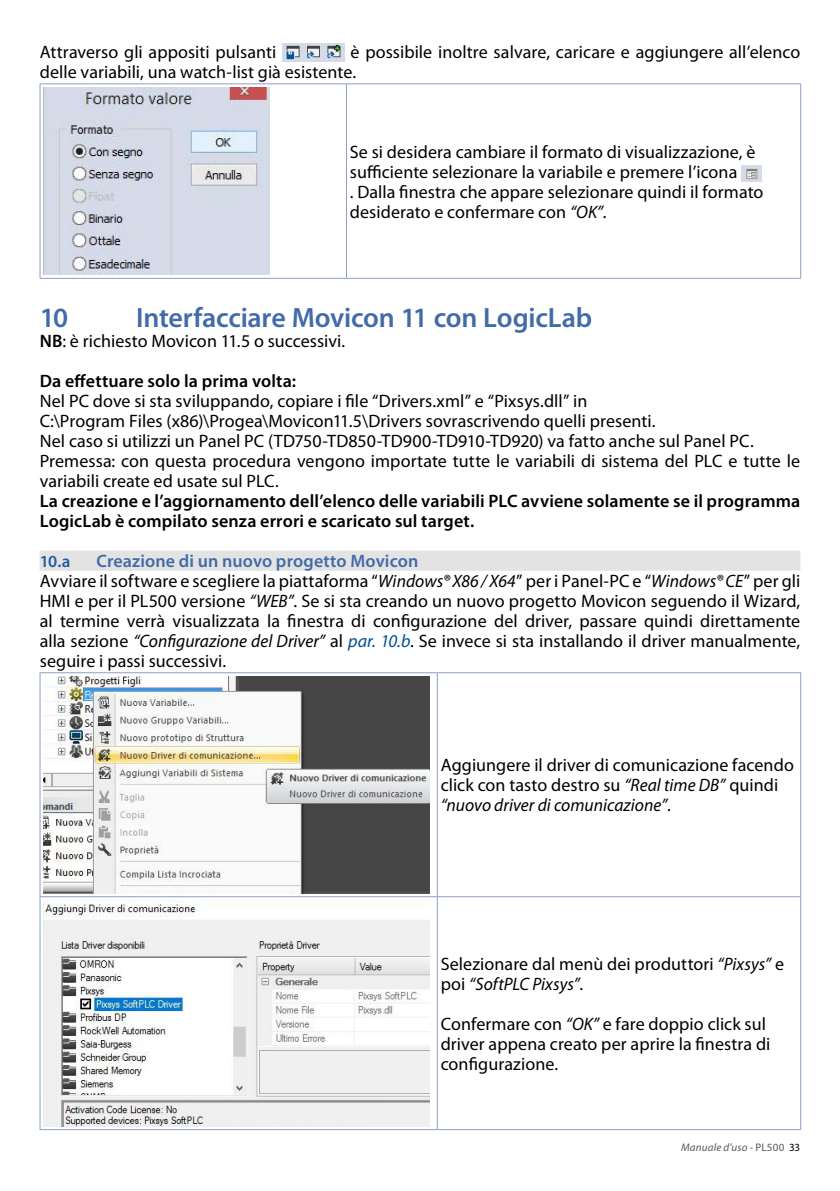
<style>
.page{position:relative;width:840px;height:1191px;background:#fff}
.page>*{position:absolute;margin:0;border:0;box-sizing:border-box;transform-origin:0 0}
.t1{font:600 28px "Myriad Pro";letter-spacing:-.01em;color:#426ba9}
.t2{font:18px/20px "Myriad Pro";letter-spacing:.005em;color:#000}
.t3{font:600 18px/20px "Myriad Pro";letter-spacing:.005em;color:#000}
.t4{font:600 17px "Myriad Pro";color:#245d9f}
.t5{font:italic 11px "Myriad Pro";letter-spacing:.015em;color:#575756}
.s1{font-style:italic}
.s2{font-weight:600}
.s3{font-weight:600;color:#426ba9}
.s4{font-style:italic;color:#005095}
.s5{font-style:normal}
.s6{font-style:normal;color:#000}
</style>
<div class="page">
<div style="left:40px;top:551px;width:759px;height:20px;background:#e3e3e3"></div>
<img style="left:282px;top:44px;width:62px;height:18px">
<hr style="left:40px;top:83px;width:306px;height:1px;background:#8f9eca">
<hr style="left:40px;top:84px;width:1px;height:194px;background:#8f9eca">
<hr style="left:40px;top:278px;width:306px;height:1px;background:#8f9eca">
<hr style="left:346px;top:83px;width:454px;height:1px;background:#8f9eca">
<hr style="left:346px;top:84px;width:1px;height:194px;background:#8f9eca">
<hr style="left:799px;top:84px;width:1px;height:194px;background:#8f9eca">
<hr style="left:346px;top:278px;width:454px;height:1px;background:#8f9eca">
<img style="left:43px;top:87px;width:226px;height:188px">
<img style="left:741px;top:165px;width:19px;height:17px">
<hr style="left:40px;top:672px;width:397px;height:1px;background:#8f9eca">
<hr style="left:40px;top:673px;width:1px;height:223px;background:#8f9eca">
<hr style="left:437px;top:672px;width:363px;height:1px;background:#8f9eca">
<hr style="left:436px;top:673px;width:1px;height:223px;background:#8f9eca">
<hr style="left:799px;top:673px;width:1px;height:223px;background:#8f9eca">
<hr style="left:40px;top:896px;width:397px;height:1px;background:#8f9eca">
<hr style="left:40px;top:897px;width:1px;height:232px;background:#8f9eca">
<hr style="left:40px;top:1129px;width:397px;height:1px;background:#8f9eca">
<hr style="left:437px;top:896px;width:363px;height:1px;background:#8f9eca">
<hr style="left:436px;top:897px;width:1px;height:232px;background:#8f9eca">
<hr style="left:799px;top:897px;width:1px;height:232px;background:#8f9eca">
<hr style="left:437px;top:1129px;width:363px;height:1px;background:#8f9eca">
<img style="left:43px;top:676px;width:386px;height:217px">
<img style="left:43px;top:900px;width:386px;height:226px">
<p class="t2" style="left:40px;top:42px;width:238px">Attraverso gli appositi pulsanti</p>
<p class="t2" style="left:40px;top:42px;width:761px;text-indent:311px">è possibile inoltre salvare, caricare e aggiungere all’elenco delle variabili, una watch-list già esistente.</p>
<p class="t2" style="left:350px;top:142px;width:415px">Se si desidera cambiare il formato di visualizzazione, è sufficiente selezionare la variabile e premere l’icona<br>. Dalla finestra che appare selezionare quindi il formato desiderato e confermare con <span class="s1">“OK”</span>.</p>
<h1 class="t1" style="left:40px;top:302px;width:30px">10</h1>
<h1 class="t1" style="left:136px;top:302px;width:457px">Interfacciare Movicon 11 con LogicLab</h1>
<p class="t2" style="left:40px;top:331px;width:307px"><span class="s2">NB</span>: è richiesto Movicon 11.5 o successivi.</p>
<p class="t3" style="left:40px;top:371px;width:257px">Da effettuare solo la prima volta:</p>
<p class="t2" style="left:40px;top:391px;width:761px">Nel PC dove si sta sviluppando, copiare i file “Drivers.xml” e “Pixsys.dll” in<br>C:\Program Files (x86)\Progea\Movicon11.5\Drivers sovrascrivendo quelli presenti.<br>Nel caso si utilizzi un Panel PC (TD750-TD850-TD900-TD910-TD920) va fatto anche sul Panel PC.<br>Premessa: con questa procedura vengono importate tutte le variabili di sistema del PLC e tutte le variabili create ed usate sul PLC.</p>
<p class="t3" style="left:40px;top:491px;width:761px">La creazione e l’aggiornamento dell’elenco delle variabili PLC avviene solamente se il programma<br>LogicLab è compilato senza errori e scaricato sul target.</p>
<p class="t4" style="left:40px;top:551px;width:32px">10.a</p>
<p class="t2" style="left:40px;top:551px;width:761px;text-indent:57px"><span class="s3">Creazione di un nuovo progetto Movicon<br></span>Avviare il software e scegliere la piattaforma “<span class="s1">Windows® X86 / X64</span>” per i Panel-PC e “<span class="s1">Windows® CE</span>” per gli HMI e per il PL500 versione <span class="s1">“WEB”</span>. Se si sta creando un nuovo progetto Movicon seguendo il Wizard, al termine verrà visualizzata la finestra di configurazione del driver, passare quindi direttamente alla sezione <span class="s1">“Configurazione del Driver”</span> al <span class="s4">par. 10.b</span>. Se invece si sta installando il driver manualmente, seguire i passi successivi.</p>
<p class="t2" style="left:440px;top:756px;width:354px">Aggiungere il driver di comunicazione facendo click con tasto destro su <span class="s1">“Real time DB”</span> quindi <span class="s1">“nuovo driver di comunicazione”</span>.</p>
<p class="t2" style="left:440px;top:954px;width:345px">Selezionare dal menù dei produttori <span class="s1">“Pixsys”</span> e poi <span class="s1">“SoftPLC Pixsys”</span>.</p>
<p class="t2" style="left:440px;top:1014px;width:331px">Confermare con <span class="s1">“OK”</span> e fare doppio click sul driver appena creato per aprire la finestra di configurazione.</p>
<p class="t5" style="left:680px;top:1141px;width:120px">Manuale d’uso <span class="s5">- PL500</span> <span class="s6">33</span></p>
</div>
